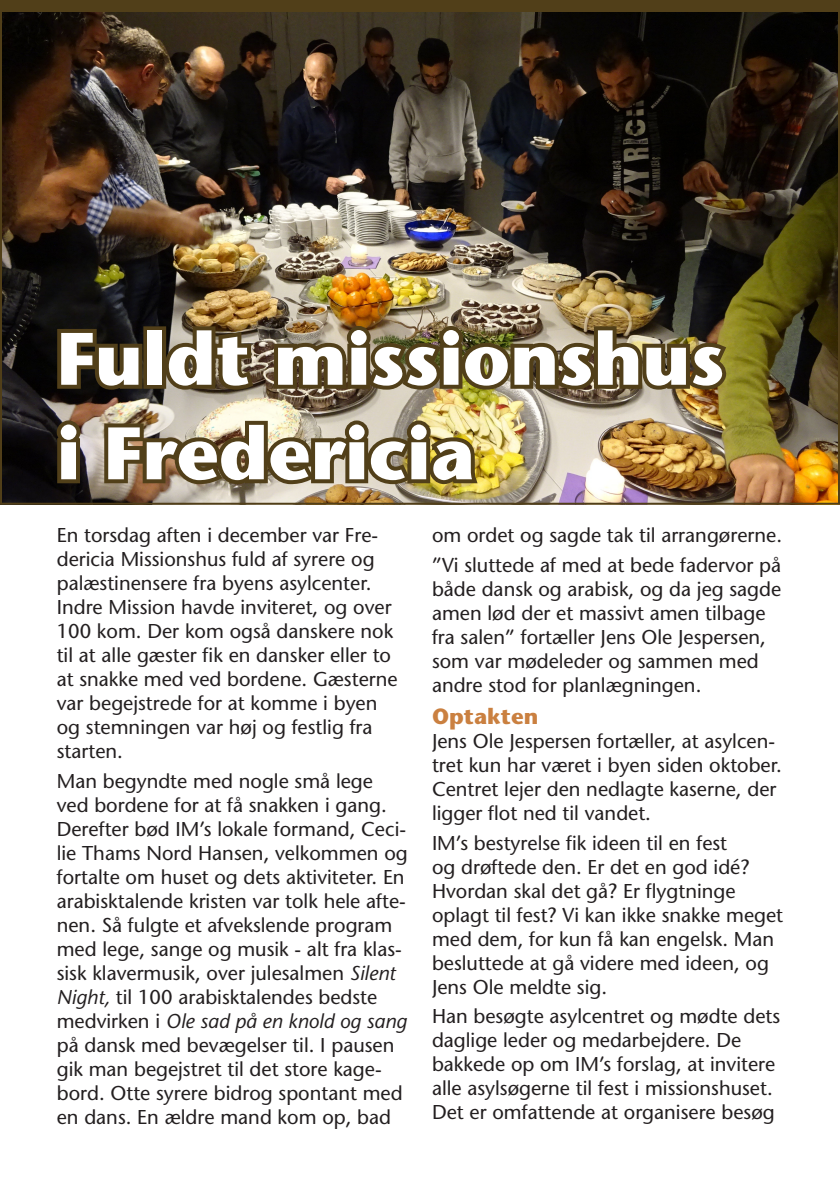
<style>
.page{position:relative;width:840px;height:1191px;background:#fff}
.page>*{position:absolute;margin:0;border:0;box-sizing:border-box;transform-origin:0 0}
.Paragraph_Style_1{font:700 74px "Stone Sans Std";color:#fff}
.Paragraph_Style_2{font:700 22px "Stone Sans Std";color:#ca8040}
.t1{font:500 20px/24px "Stone Sans Std";color:#231f20}
.s1{font-style:italic}
</style>
<div class="page">
<img style="left:3px;top:11px;width:833px;height:491px">
<div style="left:0;top:0;width:839px;height:11px;background:#513f19"></div>
<svg style="left:53px;top:325px;width:93px;height:69px;background:#302713"></svg>
<div style="left:143px;top:326px;width:23px;height:63px;border:8px solid #513f19"></div>
<img style="left:161px;top:322px;width:97px;height:72px">
<img style="left:270px;top:322px;width:461px;height:72px">
<svg style="left:53px;top:416px;width:31px;height:71px;background:#453722"></svg>
<img style="left:100px;top:416px;width:383px;height:72px">
<p class="Paragraph_Style_1" style="left:57px;top:315px;width:669px">Fuldt missionshus</p>
<p class="Paragraph_Style_1" style="left:57px;top:409px;width:419px">i Fredericia</p>
<p class="t1" style="left:57px;top:523px;width:342px">En torsdag aften i december var Fre&shy;dericia M issionshus fuld af syrere og palæstinensere fra byens asylcenter.<br>Indre M ission havde inviteret, og over 100 kom. Der kom også danskere nok til at alle gæster fik en dansker eller to at snakke med ved bordene. Gæsterne var begejstrede for at komme i byen og stemningen var høj og festlig fra starten.</p>
<p class="t1" style="left:57px;top:769px;width:352px">Man begyndte med nogle små lege ved bordene for at få snakken i gang.<br>Derefter bød IM ’s lokale formand, Ceci&shy;lie Thams Nord Hansen, velkommen og fortalte om huset og dets aktiviteter. En arabisktalende kristen var tolk hele afte&shy;nen. Så fulgte et afvekslende program med lege, sange og musik - alt fra klas&shy;sisk klavermusik, over julesalmen <span class="s1">Silent Night,</span> til 100 arabisktalendes bedste medvirken i <span class="s1">Ole sad på en knold og sang </span>på dansk med bevægelser til. I pausen gik man begejstret til det store kage&shy;bord. Otte syrere bidrog spontant med en dans. En ældre mand kom op, bad</p>
<p class="t1" style="left:432px;top:523px;width:351px">om ordet og sagde tak til arrangørerne.</p>
<p class="t1" style="left:432px;top:553px;width:350px">”Vi sluttede af med at bede fadervor på både dansk og arabisk, og da jeg sagde amen lød der et massivt amen tilbage fra salen” fortæller Jens Ole Jespersen, som var mødeleder og sammen med andre stod for planlægningen.</p>
<p class="Paragraph_Style_2" style="left:432px;top:703px;width:108px">Optakten</p>
<p class="t1" style="left:432px;top:729px;width:351px">Jens Ole Jespersen fortæller, at asylcen&shy;tret kun har været i byen siden oktober.<br>Centret lejer den nedlagte kaserne, der ligger flot ned til vandet.</p>
<p class="t1" style="left:432px;top:830px;width:352px">IM ’s bestyrelse fik ideen til en fest<br>og drøftede den. Er det en god idé?<br>Hvordan skal det gå? Er flygtninge oplagt til fest? Vi kan ikke snakke meget med dem, for kun få kan engelsk. Man besluttede at gå videre med ideen, og Jens Ole meldte sig.</p>
<p class="t1" style="left:432px;top:1004px;width:349px">Han besøgte asylcentret og mødte dets daglige leder og medarbejdere. De bakke-de op om IM ’s forslag, at invitere alle asylsøgerne til fest i missionshuset.<br>Det er omfattende at organisere besøg</p>
</div>
